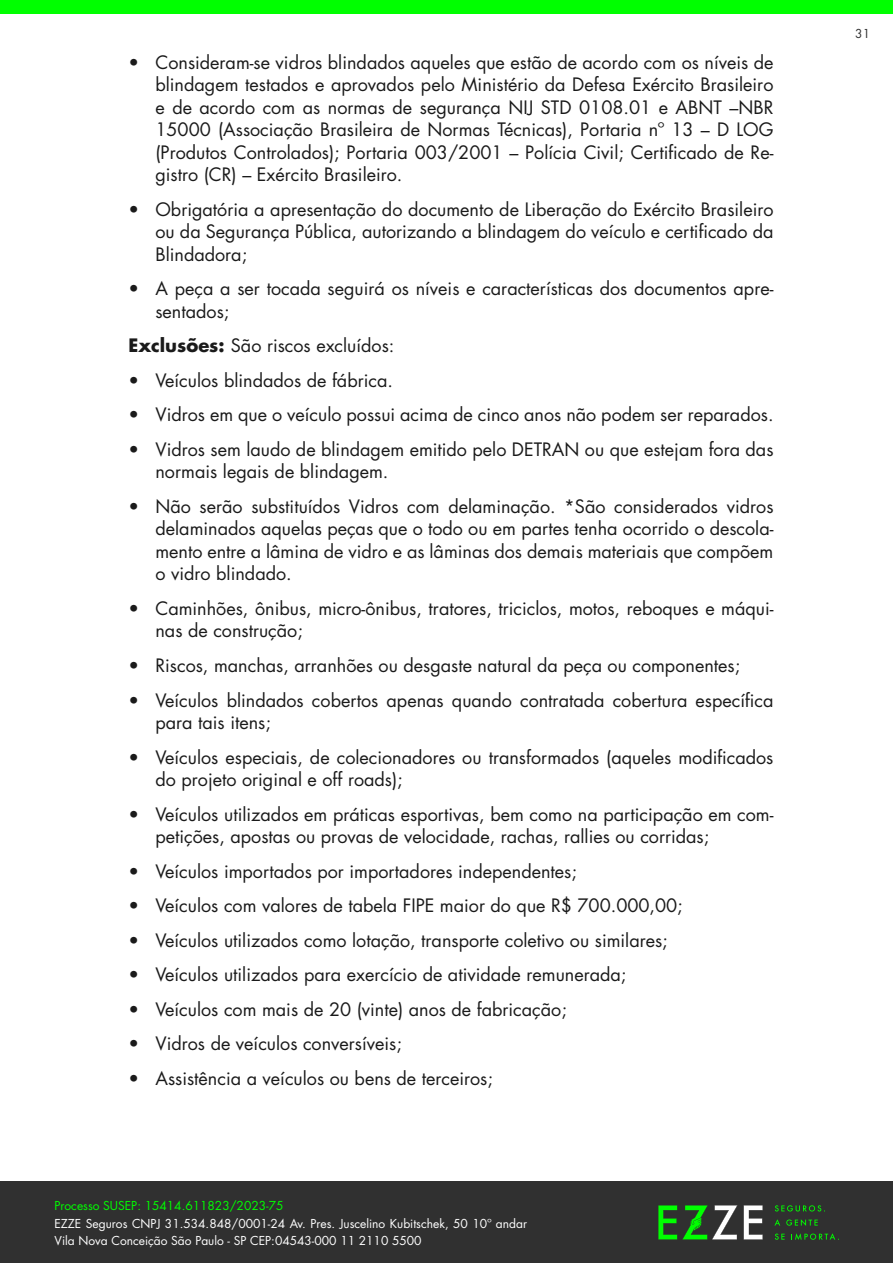
<style>
.page{position:relative;width:893px;height:1263px;background:#fff}
.page>*{position:absolute;margin:0;border:0;box-sizing:border-box;transform-origin:0 0}
.t1{font:18px/22.5px "Futura Std";color:#1a1a1a}
.t2{font:12px/16.5px "Futura Std";color:#fff}
.t3{font:12px "Futura Std";color:#0f0}
.t4{font:12px "Futura Std";color:#303030}
.s1{font-weight:700}
</style>
<div class="page">
<div style="left:0;top:0;width:893px;height:13px;background:#0f0"></div>
<div style="left:0;top:1182px;width:893px;height:81px;background:#303030"></div>
<svg style="left:658px;top:1205px;width:105px;height:35px"></svg>
<svg style="left:775px;top:1205px;width:50px;height:6px"></svg>
<svg style="left:774px;top:1219px;width:6px;height:6px"></svg>
<svg style="left:786px;top:1219px;width:32px;height:7px"></svg>
<svg style="left:775px;top:1233px;width:10px;height:7px"></svg>
<svg style="left:791px;top:1233px;width:48px;height:7px"></svg>
<p class="t1" style="left:155px;top:51px;width:620px;text-align:justify;text-indent:-27px">• Consideram-se vidros blindados aqueles que estão de acordo com os níveis de blindagem testados e aprovados pelo Ministério da Defesa Exército Brasileiro e de acordo com as normas de segurança NIJ STD 0108.01 e ABNT –NBR 15000 (Associação Brasileira de Normas Técnicas), Portaria nº 13 – D LOG (Produtos Controlados); Portaria 003/2001 – Polícia Civil; Certificado de Re&shy;gistro (CR) – Exército Brasileiro.</p>
<p class="t1" style="left:155px;top:198px;width:620px;text-align:justify;text-indent:-27px">• Obrigatória a apresentação do documento de Liberação do Exército Brasileiro ou da Segurança Pública, autorizando a blindagem do veículo e certificado da Blindadora;</p>
<p class="t1" style="left:155px;top:278px;width:619px;text-indent:-27px">• A peça a ser tocada seguirá os níveis e características dos documentos apre&shy;sentados;</p>
<p class="t1" style="left:128px;top:335px;width:267px"><span class="s1">Exclusões:</span> São riscos excluídos:</p>
<p class="t1" style="left:128px;top:369px;width:266px">• Veículos blindados de fábrica.</p>
<p class="t1" style="left:128px;top:404px;width:647px">• Vidros em que o veículo possui acima de cinco anos não podem ser reparados.</p>
<p class="t1" style="left:155px;top:438px;width:620px;text-indent:-27px">• Vidros sem laudo de blindagem emitido pelo DETRAN ou que estejam fora das normais legais de blindagem.</p>
<p class="t1" style="left:155px;top:495px;width:620px;text-align:justify;text-indent:-27px">• Não serão substituídos Vidros com delaminação. *São considerados vidros delaminados aquelas peças que o todo ou em partes tenha ocorrido o descola&shy;mento entre a lâmina de vidro e as lâminas dos demais materiais que compõem o vidro blindado.</p>
<p class="t1" style="left:155px;top:597px;width:620px;text-indent:-27px">• Caminhões, ônibus, micro-ônibus, tratores, triciclos, motos, reboques e máqui&shy;nas de construção;</p>
<p class="t1" style="left:128px;top:654px;width:613px">• Riscos, manchas, arranhões ou desgaste natural da peça ou componentes;</p>
<p class="t1" style="left:155px;top:689px;width:619px;text-indent:-27px">• Veículos blindados cobertos apenas quando contratada cobertura específica para tais itens;</p>
<p class="t1" style="left:155px;top:746px;width:619px;text-indent:-27px">• Veículos especiais, de colecionadores ou transformados (aqueles modificados do projeto original e off roads);</p>
<p class="t1" style="left:155px;top:803px;width:620px;text-indent:-27px">• Veículos utilizados em práticas esportivas, bem como na participação em com&shy;petições, apostas ou provas de velocidade, rachas, rallies ou corridas;</p>
<p class="t1" style="left:128px;top:860px;width:450px">• Veículos importados por importadores independentes;</p>
<p class="t1" style="left:128px;top:894px;width:556px">• Veículos com valores de tabela FIPE maior do que R$ 700.000,00;</p>
<p class="t1" style="left:128px;top:929px;width:541px">• Veículos utilizados como lotação, transporte coletivo ou similares;</p>
<p class="t1" style="left:128px;top:963px;width:499px">• Veículos utilizados para exercício de atividade remunerada;</p>
<p class="t1" style="left:128px;top:998px;width:440px">• Veículos com mais de 20 (vinte) anos de fabricação;</p>
<p class="t1" style="left:128px;top:1032px;width:275px">• Vidros de veículos conversíveis;</p>
<p class="t1" style="left:128px;top:1067px;width:366px">• Assistência a veículos ou bens de terceiros;</p>
<p class="t3" style="left:55px;top:1198px;width:230px">Processo SUSEP: 15414.611823/2023-75</p>
<p class="t2" style="left:55px;top:1216px;width:474px">EZZE Seguros CNPJ 31.534.848/0001-24 Av. Pres. Juscelino Kubitschek, 50 10º andar<br>Vila Nova Conceição São Paulo - SP CEP:04543-000 11 2110 5500</p>
<p class="t4" style="left:855px;top:25px;width:16px">31</p>
</div>
